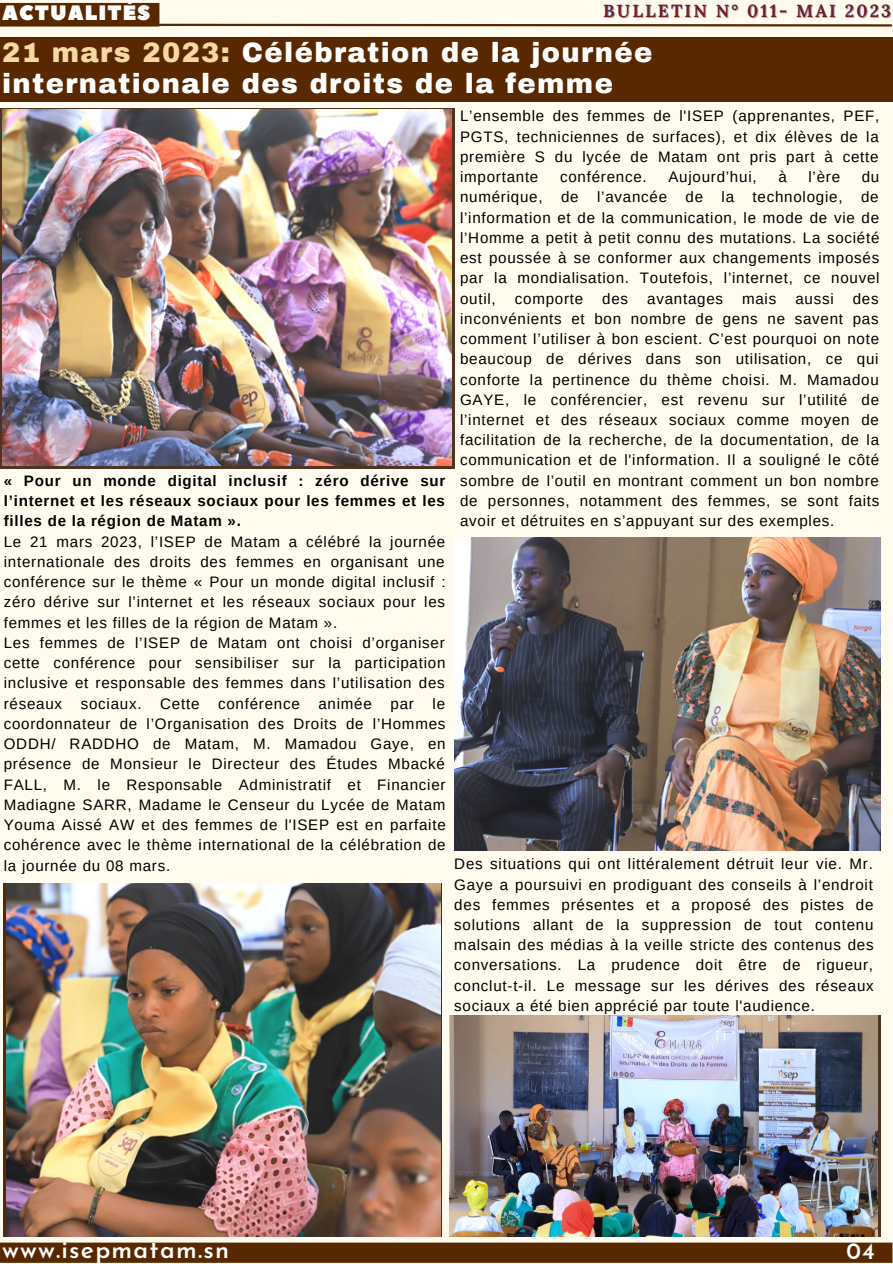
<style>
.page{position:relative;width:893px;height:1264px;background:#fff}
.page>*{position:absolute;margin:0;border:0;box-sizing:border-box;transform-origin:0 0}
.t1{font:900 27.45px/31.5px "Archivo";letter-spacing:.05em;color:#fff}
.t2{font:600 24.75px "Josefin Sans";letter-spacing:.05em;color:#fff}
.t3{font:600 23.25px "Josefin Sans";color:#fff}
.t4{font:20.85px "Peace Sans";letter-spacing:.05em;color:#fff}
.t5{font:700 17.55px "Lora";letter-spacing:.12em;color:#761e22}
.t6{font:15.15px/20.2px "Arimo";letter-spacing:.05em;color:#000;text-align:justify}
.t7{font:700 15.15px/20.2px "Arimo";letter-spacing:.05em;color:#000;text-align:justify}
.s1{color:#f6d8a0}
</style>
<div class="page">
<div style="left:0;top:0;width:892px;height:1262px;background:#fffbef"></div>
<div style="left:0;top:1242px;width:892px;height:20px;background:#582900"></div>
<div style="left:0;top:37px;width:892px;height:65px;background:#582900"></div>
<div style="left:0;top:3px;width:159px;height:24px;background:#582900"></div>
<svg style="left:150px;top:23px;width:742px;height:4px"></svg>
<img style="left:2px;top:109px;width:450px;height:356px">
<img style="left:6px;top:883px;width:434px;height:353px">
<img style="left:454px;top:537px;width:426px;height:313px">
<img style="left:449px;top:1015px;width:428px;height:221px">
<p class="t4" style="left:2px;top:-1px;width:150px">ACTUALITÉS</p>
<p class="t1" style="left:2px;top:37px;width:651px"><span class="s1">21 mars 2023:</span> Célébration de la journée internationale des droits de la femme</p>
<p class="t5" style="left:603px;top:0;width:289px">BULLETIN N° 011- MAI 2023</p>
<p class="t7" style="left:4px;top:470px;width:443px">« Pour un monde digital inclusif : zéro dérive sur l’internet et les réseaux sociaux pour les femmes et les filles de la région de Matam ».</p>
<p class="t6" style="left:4px;top:531px;width:443px">Le 21 mars 2023, l’ISEP de Matam a célébré la journée internationale des droits des femmes en organisant une conférence sur le thème « Pour un monde digital inclusif : zéro dérive sur l’internet et les réseaux sociaux pour les femmes et les filles de la région de Matam ».</p>
<p class="t6" style="left:4px;top:632px;width:443px">Les femmes de l’ISEP de Matam ont choisi d’organiser cette conférence pour sensibiliser sur la participation inclusive et responsable des femmes dans l’utilisation des réseaux sociaux. Cette conférence animée par le coordonnateur de l’Organisation des Droits de l’Hommes ODDH/ RADDHO de Matam, M. Mamadou Gaye, en présence de Monsieur le Directeur des Études Mbacké FALL, M. le Responsable Administratif et Financier Madiagne SARR, Madame le Censeur du Lycée de Matam Youma Aissé AW et des femmes de l'ISEP est en parfaite cohérence avec le thème international de la célébration de la journée du 08 mars.</p>
<p class="t6" style="left:460px;top:106px;width:421px">L’ensemble des femmes de l'ISEP (apprenantes, PEF, PGTS, techniciennes de surfaces), et dix élèves de la première S du lycée de Matam ont pris part à cette importante</p>
<p class="t6" style="left:560px;top:167px;width:88px">conférence.</p>
<p class="t6" style="left:668px;top:167px;width:90px">Aujourd’hui,</p>
<p class="t6" style="left:778px;top:167px;width:10px">à</p>
<p class="t6" style="left:808px;top:167px;width:33px">l’ère</p>
<p class="t6" style="left:460px;top:167px;width:421px;text-indent:401px">du numérique, de l’avancée de la technologie, de l’information et de la communication, le mode de vie de l’Homme a petit à petit connu des mutations. La société est poussée à se conformer aux changements imposés par la mondialisation. Toutefois, l’internet, ce nouvel outil,</p>
<p class="t6" style="left:460px;top:288px;width:421px;text-indent:392px">des inconvénients et bon nombre de gens ne savent pas comment l’utiliser à bon escient. C’est pourquoi on note beaucoup de dérives dans son utilisation, ce qui conforte la pertinence du thème choisi. M. Mamadou GAYE, le conférencier, est revenu sur l’utilité de l’internet et des réseaux sociaux comme moyen de facilitation de la recherche, de la documentation, de la communication et de l'information. Il a souligné le côté sombre de l’outil en montrant comment un bon nombre de personnes, notamment des femmes, se sont faits avoir et détruites en s’appuyant sur des exemples.</p>
<p class="t6" style="left:515px;top:288px;width:70px">comporte</p>
<p class="t6" style="left:602px;top:288px;width:27px">des</p>
<p class="t6" style="left:647px;top:288px;width:77px">avantages</p>
<p class="t6" style="left:742px;top:288px;width:36px">mais</p>
<p class="t6" style="left:795px;top:288px;width:40px">aussi</p>
<p class="t6" style="left:454px;top:853px;width:421px">Des situations qui ont littéralement détruit leur vie. Mr.<br>Gaye a poursuivi en prodiguant des conseils à l’endroit des femmes présentes et a proposé des pistes de solutions allant de la suppression de tout contenu malsain des médias à la veille stricte des contenus des conversations. La prudence doit être de rigueur, conclut-t-il. Le message sur les dérives des réseaux sociaux a été bien apprécié par toute l'audience.</p>
<p class="t3" style="left:862px;top:1238px;width:30px">02</p>
<p class="t2" style="left:2px;top:1239px;width:229px">www.isepmatam.sn</p>
<p class="t3" style="left:846px;top:1241px;width:30px">04</p>
</div>
